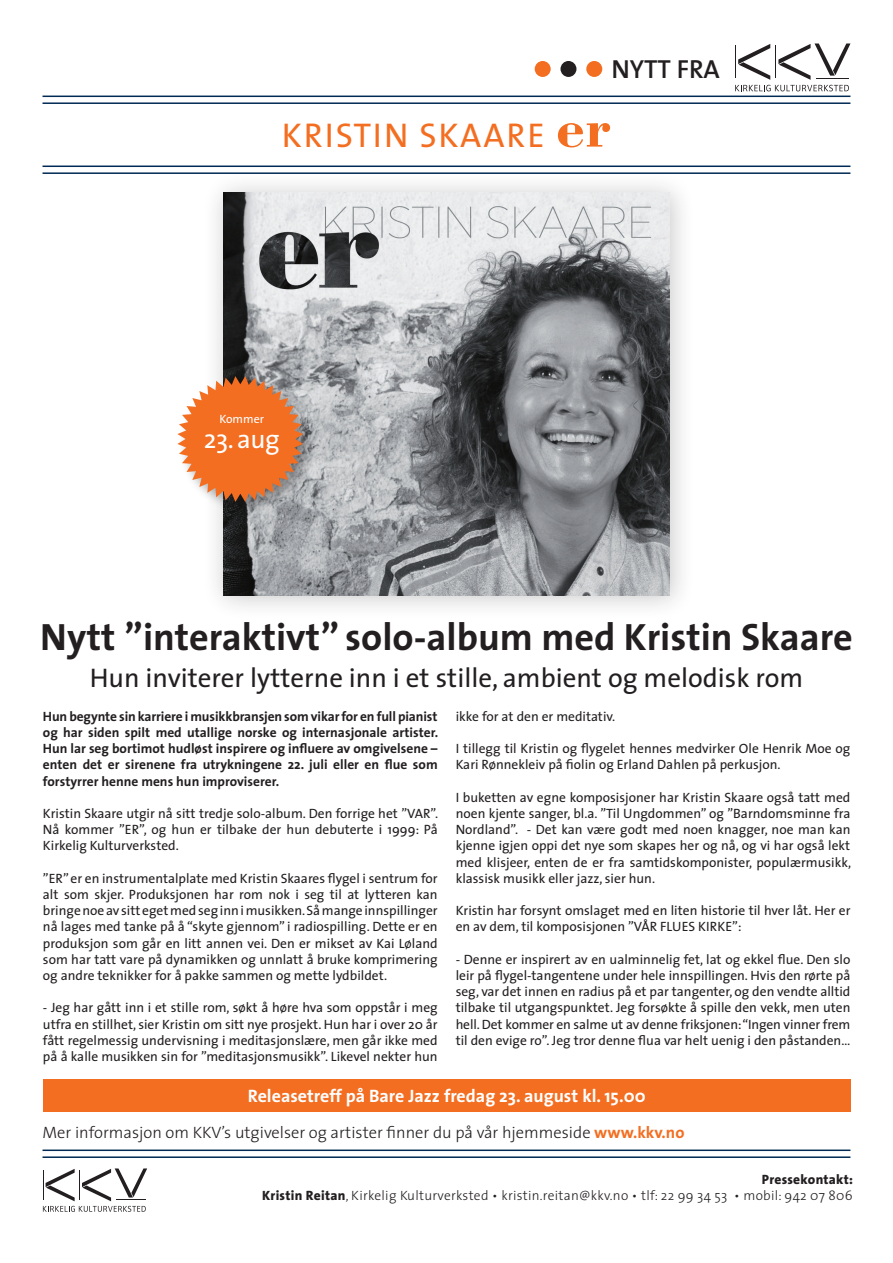
<style>
.page{position:relative;width:893px;height:1263px;background:#fff}
.page>*{position:absolute;margin:0;border:0;box-sizing:border-box;transform-origin:0 0}
.t1{font:600 60px "The Sans";color:#f36e21}
.t2{font:700 38.25px "The Sans";color:#231f20}
.t3{font:34.5px "The Sans";letter-spacing:.05em;color:#f36e21}
.t4{font:27px "The Sans";color:#231f20}
.t5{font:600 26.25px "The Sans";color:#231f20}
.t6{font:26.25px "The Sans";color:#fff}
.t7{font:700 18px "The Sans";color:#fff}
.t8{font:300 16.5px "The Sans";color:#231f20}
.t9{font:13.5px/16.2px "The Sans";color:#231f20;text-align:justify}
.t10{font:700 13.5px/16.2px "The Sans";color:#231f20;text-align:justify}
.t11{font:300 13.5px/16.2px "The Sans";letter-spacing:.02em;color:#231f20;text-align:right}
.t12{font:12px "The Sans";color:#fff}
.s1{color:#231f20}
.s2{font-family:"Bodoni";font-weight:700;font-size:58.5px}
.s3{font-weight:700;color:#f36e21}
.s4{font-weight:800}
</style>
<div class="page">
<hr style="left:43px;top:96px;width:807px;height:1px;background:#002954">
<hr style="left:43px;top:102px;width:807px;height:2px;background:#002954">
<svg style="left:735px;top:43px;width:115px;height:48px"></svg>
<svg style="left:43px;top:1168px;width:104px;height:44px"></svg>
<hr style="left:43px;top:1149px;width:807px;height:2px;background:#002954">
<hr style="left:43px;top:1156px;width:807px;height:2px;background:#002954">
<hr style="left:43px;top:166px;width:807px;height:1px;background:#002954">
<hr style="left:43px;top:172px;width:807px;height:2px;background:#002954">
<div style="left:201px;top:171px;width:495px;height:450px;background:#231f20;opacity:.25"></div>
<img style="left:223px;top:193px;width:447px;height:402px">
<div style="left:177px;top:375px;width:139px;height:140px;background:#231f20;opacity:.35"></div>
<svg style="left:177px;top:376px;width:126px;height:126px;background:#e38955"></svg>
<div style="left:43px;top:1079px;width:807px;height:33px;background:#f36e21"></div>
<h1 class="t1" style="left:530px;top:16px;width:79px">•<span class="s1">•</span>•</h1>
<h3 class="t5" style="left:611px;top:47px;width:110px">NYTT FRA</h3>
<h3 class="t3" style="left:282px;top:106px;width:331px">KRISTIN SKAARE <span class="s2">er</span></h3>
<p class="t12" style="left:220px;top:409px;width:46px">Kommer</p>
<h3 class="t6" style="left:204px;top:417px;width:77px">23. aug</h3>
<h2 class="t2" style="left:40px;top:605px;width:814px">Nytt ”interaktivt” solo-album med Kristin Skaare</h2>
<h3 class="t4" style="left:90px;top:656px;width:715px">Hun inviterer lytterne inn i et stille, ambient og melodisk rom</h3>
<p class="t10" style="left:43px;top:708px;width:397px">Hun begynte sin karriere i musikkbransjen som vikar for en full pianist og har siden spilt med utallige norske og internasjonale artister.<br>Hun lar seg bortimot hudløst inspirere og influere av omgivelsene – enten det er sirenene fra utrykningene 22. juli eller en flue som forstyrrer henne mens hun improviserer.</p>
<p class="t9" style="left:43px;top:805px;width:397px">Kristin Skaare utgir nå sitt tredje solo-album. Den forrige het ”VAR”.<br>Nå kommer ”ER”, og hun er tilbake der hun debuterte i 1999: På Kirkelig Kulturverksted.</p>
<p class="t9" style="left:43px;top:870px;width:396px">”ER” er en instrumentalplate med Kristin Skaares flygel i sentrum for alt som skjer. Produksjonen har rom nok i seg til at lytteren kan bringe noe av sitt eget med seg inn i musikken. Så mange innspillinger nå lages med tanke på å “skyte gjennom” i radiospilling. Dette er en produksjon som går en litt annen vei. Den er mikset av Kai Løland som har tatt vare på dynamikken og unnlatt å bruke komprimering og andre teknikker for å pakke sammen og mette lydbildet.</p>
<p class="t9" style="left:43px;top:999px;width:396px">- Jeg har gått inn i et stille rom, søkt å høre hva som oppstår i meg utfra en stillhet, sier Kristin om sitt nye prosjekt. Hun har i over 20 år fått regelmessig undervisning i meditasjonslære, men går ikke med på å kalle musikken sin for ”meditasjonsmusikk”. Likevel nekter hun</p>
<p class="t9" style="left:456px;top:708px;width:161px">ikke for at den er meditativ.</p>
<p class="t9" style="left:456px;top:740px;width:396px">I tillegg til Kristin og flygelet hennes medvirker Ole Henrik Moe og<br>Kari Rønnekleiv på fiolin og Erland Dahlen på perkusjon.</p>
<p class="t9" style="left:456px;top:789px;width:397px">I buketten av egne komposisjoner har Kristin Skaare også tatt med noen kjente sanger, bl.a. ”Til Ungdommen” og ”Barndomsminne fra Nordland”. - Det kan være godt med noen knagger, noe man kan kjenne igjen oppi det nye som skapes her og nå, og vi har også lekt med klisjeer, enten de er fra samtidskomponister, populærmusikk, klassisk musikk eller jazz, sier hun.</p>
<p class="t9" style="left:456px;top:902px;width:396px">Kristin har forsynt omslaget med en liten historie til hver låt. Her er en av dem, til komposisjonen ”VÅR FLUES KIRKE”:</p>
<p class="t9" style="left:456px;top:951px;width:396px">- Denne er inspirert av en ualminnelig fet, lat og ekkel flue. Den slo leir på flygel-tangentene under hele innspillingen. Hvis den rørte på seg, var det innen en radius på et par tangenter, og den vendte alltid tilbake til utgangspunktet. Jeg forsøkte å spille den vekk, men uten hell. Det kommer en salme ut av denne friksjonen: “Ingen vinner frem til den evige ro”. Jeg tror denne flua var helt uenig i den påstanden…</p>
<h3 class="t7" style="left:248px;top:1080px;width:399px">Releasetreff på Bare Jazz fredag 23. august kl. 15.00</h3>
<p class="t8" style="left:43px;top:1119px;width:643px">Mer informasjon om KKV’s utgivelser og artister finner du på vår hjemmeside <span class="s3">www.kkv.no</span></p>
<p class="t11" style="left:262px;top:1171px;width:592px"><span class="s4">Pressekontakt:<br>Kristin Reitan</span>, Kirkelig Kulturverksted • kristin.reitan@kkv.no • tlf: 22 99 34 53 • mobil: 942 07 806</p>
</div>
